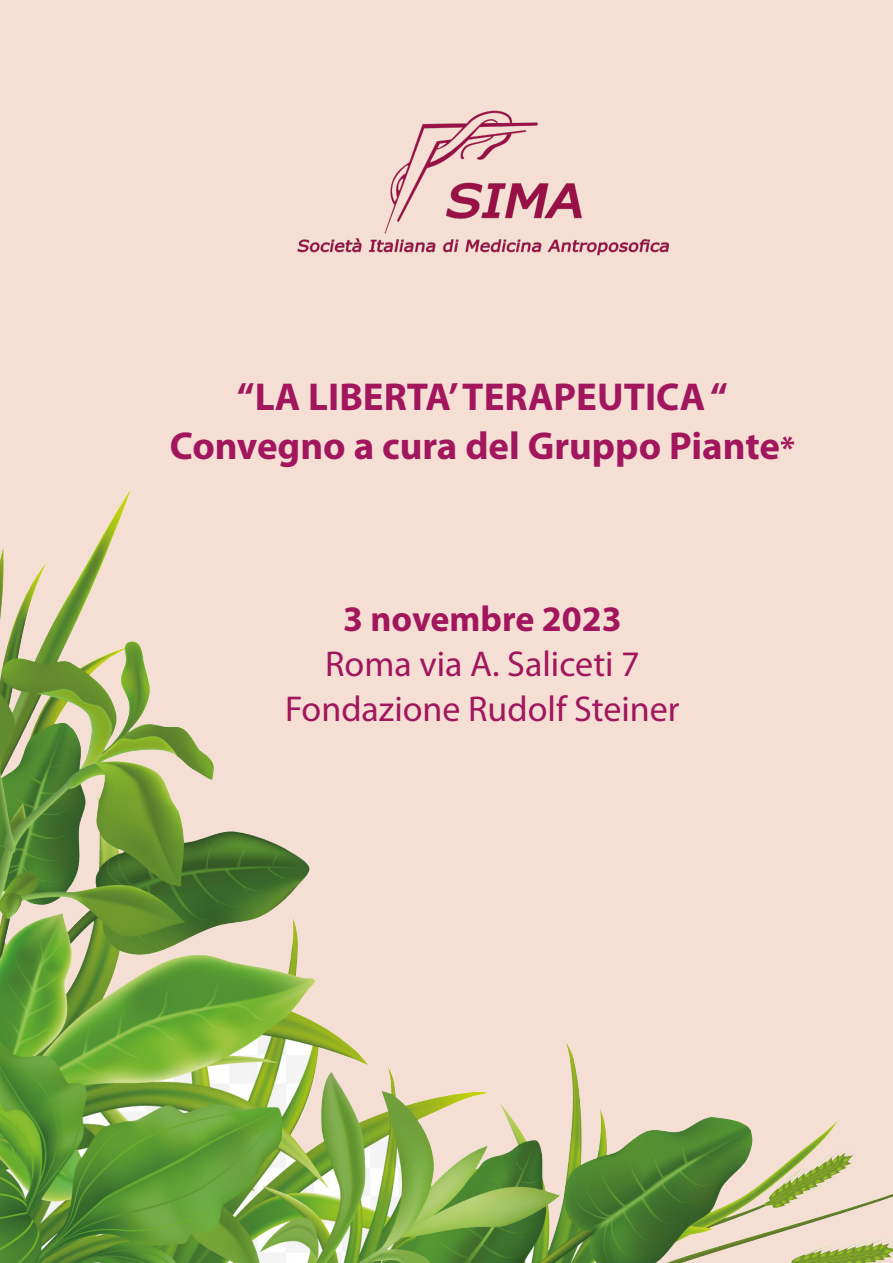
<style>
.page{position:relative;width:893px;height:1263px;background:#fff}
.page>*{position:absolute;margin:0;border:0;box-sizing:border-box;transform-origin:0 0}
.t1{font:700 39px "Myriad Pro";color:#a1165c}
.t2{font:36px "Myriad Pro";color:#a1165c}
.t3{font:700 36px "Myriad Pro";color:#a1165c}
.s1{font-size:33px}
</style>
<div class="page">
<div style="left:0;top:0;width:893px;height:459px;background:#f5dfd5"></div>
<img style="left:291px;top:106px;width:383px;height:151px">
<img style="left:0;top:459px;width:893px;height:804px">
<p class="t1" style="left:237px;top:371px;width:492px">“LA LIBERTA’ TERAPEUTICA “</p>
<p class="t1" style="left:170px;top:421px;width:627px">Convegno a cura del Gruppo Piante<span class="s1">*</span></p>
<p class="t3" style="left:343px;top:595px;width:280px">3 novembre 2023</p>
<p class="t2" style="left:325px;top:642px;width:316px">Roma via A. Saliceti 7</p>
<p class="t2" style="left:285px;top:687px;width:396px">Fondazione Rudolf Steiner</p>
</div>
